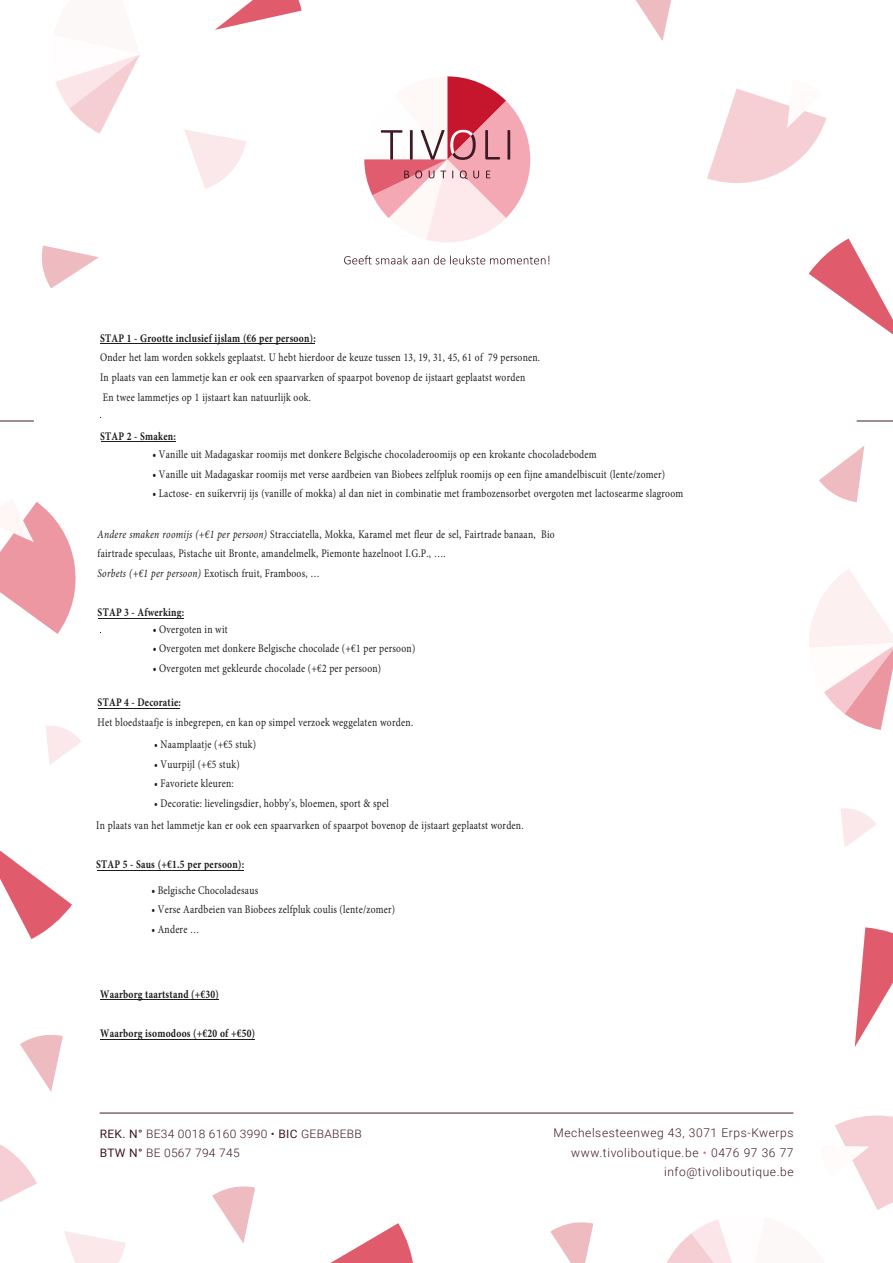
<style>
.page{position:relative;width:893px;height:1263px;background:#fff}
.page>*{position:absolute;margin:0;border:0;box-sizing:border-box;transform-origin:0 0}
.t1{font:300 12px/19.5px "Roboto";letter-spacing:.05em;color:#401a24;text-align:right}
.t2{font:11.7px/19.6px "Minion Pro";letter-spacing:.025em;color:#1d1d1b;scale:.82 1}
.t3{font:700 11.7px "Minion Pro";letter-spacing:.025em;color:#1d1d1b;scale:.82 1}
.t4{font:300 11.7px/19.5px "Roboto";letter-spacing:.025em;color:#401a24}
.s1{font-weight:700}
.s2{font-style:italic}
.s3{font-weight:400}
.s4{color:#e25e6e}
</style>
<div class="page">
<hr style="left:101px;top:441px;width:74px;height:1px;background:#1d1d1b">
<hr style="left:101px;top:343px;width:214px;height:1px;background:#1d1d1b">
<hr style="left:98px;top:618px;width:86px;height:1px;background:#1d1d1b">
<hr style="left:98px;top:708px;width:82px;height:1px;background:#1d1d1b">
<hr style="left:97px;top:870px;width:147px;height:1px;background:#1d1d1b">
<hr style="left:101px;top:1039px;width:154px;height:1px;background:#1d1d1b">
<hr style="left:101px;top:1000px;width:118px;height:1px;background:#1d1d1b">
<hr style="left:0;top:421px;width:34px;height:1px;background:#401a24">
<hr style="left:857px;top:421px;width:36px;height:1px;background:#401a24">
<hr style="left:100px;top:1113px;width:693px;height:1px;background:#401a24">
<svg style="left:0;top:502px;width:76px;height:132px"></svg>
<svg style="left:809px;top:569px;width:84px;height:161px"></svg>
<svg style="left:550px;top:1222px;width:43px;height:41px"></svg>
<svg style="left:56px;top:54px;width:84px;height:80px"></svg>
<svg style="left:42px;top:245px;width:57px;height:43px"></svg>
<svg style="left:212px;top:1186px;width:43px;height:57px"></svg>
<svg style="left:20px;top:1035px;width:43px;height:57px"></svg>
<svg style="left:819px;top:446px;width:45px;height:56px"></svg>
<svg style="left:64px;top:1231px;width:62px;height:32px"></svg>
<svg style="left:0;top:1144px;width:37px;height:58px"></svg>
<svg style="left:707px;top:88px;width:119px;height:95px"></svg>
<svg style="left:330px;top:1223px;width:83px;height:40px"></svg>
<svg style="left:0;top:850px;width:72px;height:89px"></svg>
<svg style="left:636px;top:0;width:35px;height:41px"></svg>
<svg style="left:184px;top:130px;width:62px;height:59px"></svg>
<svg style="left:45px;top:726px;width:36px;height:38px"></svg>
<svg style="left:841px;top:808px;width:35px;height:39px"></svg>
<svg style="left:809px;top:238px;width:84px;height:97px"></svg>
<svg style="left:364px;top:76px;width:166px;height:166px"></svg>
<svg style="left:344px;top:255px;width:205px;height:9px"></svg>
<svg style="left:666px;top:1115px;width:227px;height:148px"></svg>
<svg style="left:855px;top:927px;width:38px;height:120px"></svg>
<svg style="left:215px;top:0;width:87px;height:30px"></svg>
<p class="t3" style="left:100px;top:330px;width:264px">STAP 1 - Grootte inclusief ijslam (€6 per persoon):</p>
<p class="t2" style="left:100px;top:348px;width:538px">Onder het lam worden sokkels geplaatst. U hebt hierdoor de keuze tussen 13, 19, 31, 45, 61 of 79 personen.<br>In plaats van een lammetje kan er ook een spaarvarken of spaarpot bovenop de ijstaart geplaatst worden<br>En twee lammetjes op 1 ijstaart kan natuurlijk ook.</p>
<p class="t3" style="left:100px;top:428px;width:94px">STAP 2 - Smaken:</p>
<p class="t2" style="left:153px;top:445px;width:543px"><span class="s1">•</span> Vanille uit Madagaskar roomijs met donkere Belgische chocoladeroomijs op een krokante chocoladebodem</p>
<p class="t2" style="left:153px;top:464px;width:627px"><span class="s1">•</span> Vanille uit Madagaskar roomijs met verse aardbeien van Biobees zelfpluk roomijs op een fijne amandelbiscuit (lente/zomer)</p>
<p class="t2" style="left:153px;top:484px;width:649px"><span class="s1">•</span> Lactose- en suikervrij ijs (vanille of mokka) al dan niet in combinatie met frambozensorbet overgoten met lactosearme slagroom</p>
<p class="t2" style="left:98px;top:524px;width:559px"><span class="s2">Andere smaken roomijs (+€1 per persoon)</span> Stracciatella, Mokka, Karamel met fleur de sel, Fairtrade banaan, Bio fairtrade speculaas, Pistache uit Bronte, amandelmelk, Piemonte hazelnoot I.G.P., ….<br><span class="s2">Sorbets (+€1 per persoon)</span> Exotisch fruit, Framboos, …</p>
<p class="t3" style="left:98px;top:604px;width:107px">STAP 3 - Afwerking:</p>
<p class="t2" style="left:153px;top:619px;width:93px"><span class="s1">•</span> Overgoten in wit</p>
<p class="t2" style="left:153px;top:639px;width:321px"><span class="s1">•</span> Overgoten met donkere Belgische chocolade (+€1 per persoon)</p>
<p class="t2" style="left:153px;top:658px;width:280px"><span class="s1">•</span> Overgoten met gekleurde chocolade (+€2 per persoon)</p>
<p class="t3" style="left:98px;top:694px;width:103px">STAP 4 - Decoratie:</p>
<p class="t2" style="left:98px;top:712px;width:386px">Het bloedstaafje is inbegrepen, en kan op simpel verzoek weggelaten worden.</p>
<p class="t2" style="left:154px;top:735px;width:126px">• Naamplaatje (+€5 stuk)</p>
<p class="t2" style="left:154px;top:754px;width:106px">• Vuurpijl (+€5 stuk)</p>
<p class="t2" style="left:154px;top:774px;width:99px">• Favoriete kleuren:</p>
<p class="t2" style="left:96px;top:792px;width:523px;line-height:22.2px;text-indent:58px">• Decoratie: lievelingsdier, hobby’s, bloemen, sport &amp; spel<br>In plaats van het lammetje kan er ook een spaarvarken of spaarpot bovenop de ijstaart geplaatst worden.</p>
<p class="t3" style="left:96px;top:856px;width:182px">STAP 5 - Saus (+€1.5 per persoon):</p>
<p class="t2" style="left:151px;top:880px;width:132px"><span class="s1">•</span> Belgische Chocoladesaus</p>
<p class="t2" style="left:151px;top:900px;width:299px">• Verse Aardbeien van Biobees zelfpluk coulis (lente/zomer)</p>
<p class="t2" style="left:151px;top:919px;width:60px">• Andere …</p>
<p class="t3" style="left:100px;top:986px;width:146px">Waarborg taartstand (+€30)</p>
<p class="t3" style="left:100px;top:1025px;width:191px">Waarborg isomodoos (+€20 of +€50)</p>
<p class="t4" style="left:100px;top:1123px;width:264px"><span class="s3">REK. N°</span> BE34 0018 6160 3990 • <span class="s3">BIC</span> GEBABEBB<br><span class="s3">BTW N°</span> BE 0567 794 745</p>
<p class="t1" style="left:553px;top:1123px;width:242px">Mechelsesteenweg 43, 3071 Erps-Kwerps www.tivoliboutique.be <span class="s4">•</span> 0476 97 36 77 info@tivoliboutique.be</p>
</div>
